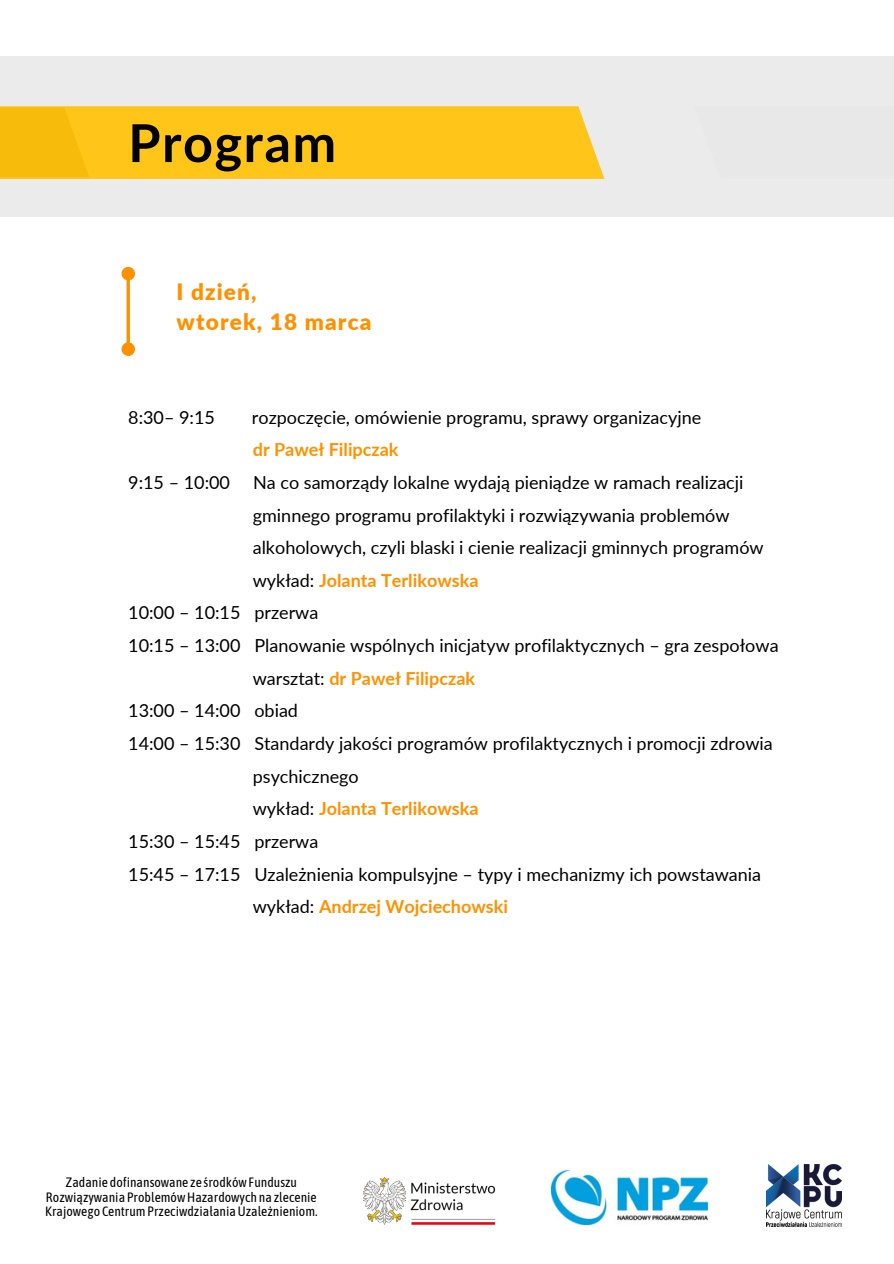
<style>
.page{position:relative;width:894px;height:1264px;background:#fff}
.page>*{position:absolute;margin:0;border:0;box-sizing:border-box;transform-origin:0 0}
.t1{font:700 52.2px "Lato";letter-spacing:.03em;color:#000}
.t2{font:900 22.5px "Lato";letter-spacing:.05em;color:#ff9100}
.t3{font:18px/32.7px "Lato";color:#000}
.t4{font:700 18px "Lato";color:#ff9100}
.t5{font:13.5px/14.7px "Asap Condensed";color:#000;text-align:center}
.s1{font-weight:700;color:#ff9100}
.s2{font-weight:400;color:#000}
</style>
<div class="page">
<svg style="left:126px;top:280px;width:4px;height:62px"></svg>
<div style="left:123px;top:268px;width:10px;height:11px;background:#ff9100;border-radius:50%"></div>
<div style="left:121px;top:267px;width:14px;height:13px;border:3px solid #ff9100;border-radius:50%"></div>
<div style="left:123px;top:344px;width:10px;height:10px;background:#ff9100;border-radius:50%"></div>
<div style="left:121px;top:342px;width:14px;height:14px;border:3px solid #ff9100;border-radius:50%"></div>
<img style="left:363px;top:1177px;width:133px;height:49px">
<img style="left:551px;top:1170px;width:156px;height:54px">
<img style="left:766px;top:1164px;width:75px;height:61px">
<div style="left:0;top:56px;width:893px;height:161px;background:#e8e8e8"></div>
<div style="left:0;top:106px;width:604px;height:73px;background:#ffc518"></div>
<div style="left:0;top:107px;width:89px;height:70px;background:#f2b705"></div>
<p class="t1" style="left:128px;top:110px;width:209px">Program</p>
<h2 class="t2" style="left:176px;top:278px;width:82px">I dzień,</h2>
<p class="t2" style="left:176px;top:308px;width:196px">wtorek, 18 marca</p>
<h1 class="t3" style="left:128px;top:400px;width:88px">8:30– 9:15</h1>
<h1 class="t3" style="left:252px;top:400px;width:451px">rozpoczęcie, omówienie programu, sprawy organizacyjne <span class="s1">dr Paweł Filipczak</span></h1>
<h1 class="t3" style="left:128px;top:465px;width:103px">9:15 – 10:00</h1>
<h1 class="t3" style="left:253px;top:465px;width:491px">Na co samorządy lokalne wydają pieniądze w ramach realizacji</h1>
<h1 class="t3" style="left:253px;top:498px;width:478px">gminnego programu profilaktyki i rozwiązywania problemów</h1>
<h1 class="t3" style="left:253px;top:531px;width:512px">alkoholowych, czyli blaski i cienie realizacji gminnych programów</h1>
<h1 class="t4" style="left:253px;top:569px;width:227px"><span class="s2">wykład:</span> Jolanta Terlikowska</h1>
<h1 class="t3" style="left:128px;top:596px;width:191px">10:00 – 10:15 przerwa</h1>
<h1 class="t3" style="left:128px;top:628px;width:651px">10:15 – 13:00 Planowanie wspólnych inicjatyw profilaktycznych – gra zespołowa</h1>
<h1 class="t4" style="left:253px;top:667px;width:224px"><span class="s2">warsztat:</span> dr Paweł Filipczak</h1>
<h1 class="t3" style="left:128px;top:694px;width:171px">13:00 – 14:00 obiad</h1>
<h1 class="t3" style="left:128px;top:726px;width:646px">14:00 – 15:30 Standardy jakości programów profilaktycznych i promocji zdrowia</h1>
<h1 class="t3" style="left:253px;top:759px;width:107px">psychicznego</h1>
<h1 class="t4" style="left:253px;top:797px;width:227px"><span class="s2">wykład:</span> Jolanta Terlikowska</h1>
<h1 class="t3" style="left:128px;top:824px;width:191px">15:30 – 15:45 przerwa</h1>
<h1 class="t3" style="left:128px;top:857px;width:634px">15:45 – 17:15 Uzależnienia kompulsyjne – typy i mechanizmy ich powstawania</h1>
<h1 class="t4" style="left:253px;top:895px;width:257px"><span class="s2">wykład:</span> Andrzej Wojciechowski</h1>
<h2 class="t5" style="left:45px;top:1174px;width:274px">Zadanie dofinansowane ze środkówFunduszu<br>Rozwiązywania ProblemówHazardowych na zlecenie<br>Krajowego CentrumPrzeciwdziałaniaUzależnieniom.</h2>
</div>
